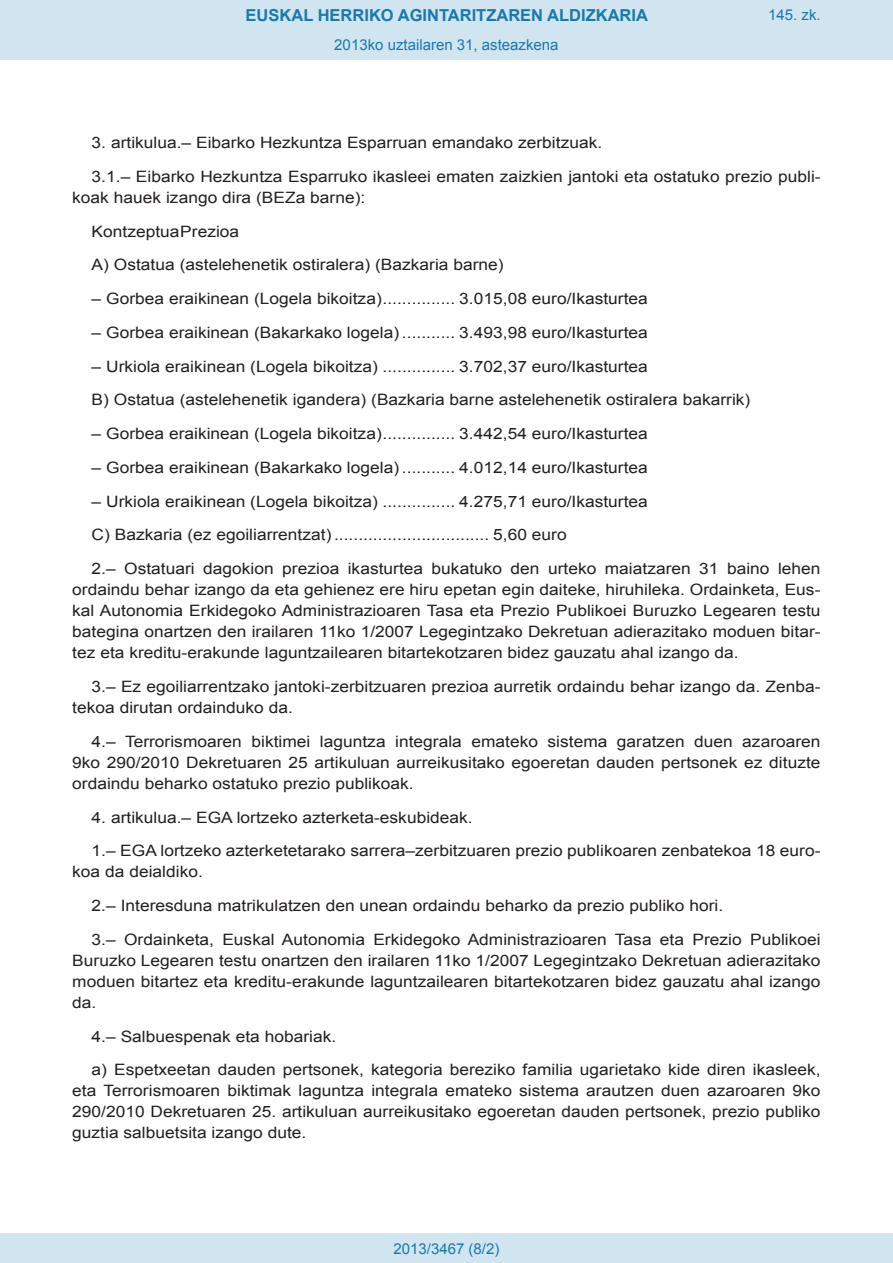
<style>
.page{position:relative;width:893px;height:1263px;background:#fff}
.page>*{position:absolute;margin:0;border:0;box-sizing:border-box;transform-origin:0 0}
.t1{font:700 16.5px "Arial";color:#1879ad}
.BOPVDetalle{font:15.6px/21px "Arial";color:#231f20;text-align:justify;scale:1.11 1}
.Paginacion_Centro{font:15px "Arial";color:#1879ad}
</style>
<div class="page">
<div style="left:0;top:0;width:893px;height:60px;background:#d0e5f0"></div>
<div style="left:0;top:1233px;width:893px;height:30px;background:#d0e5f0"></div>
<p class="t1" style="left:246px;top:4px;width:404px">EUSKAL HERRIKO AGINTARITZAREN ALDIZKARIA</p>
<p class="Paginacion_Centro" style="left:334px;top:35px;width:226px">2013ko uztailaren 31, asteazkena</p>
<p class="Paginacion_Centro" style="left:768px;top:5px;width:54px">145. zk.</p>
<p class="BOPVDetalle" style="left:92px;top:132px;width:461px">3. artikulua.– Eibarko Hezkuntza Esparruan emandako zerbitzuak.</p>
<p class="BOPVDetalle" style="left:72px;top:166px;width:676px;text-indent:19px">3.1.– Eibarko Hezkuntza Esparruko ikasleei ematen zaizkien jantoki eta ostatuko prezio publi&shy;koak hauek izango dira (BEZa barne):</p>
<p class="BOPVDetalle" style="left:92px;top:221px;width:134px">KontzeptuaPrezioa</p>
<p class="BOPVDetalle" style="left:92px;top:255px;width:373px">A) Ostatua (astelehenetik ostiralera) (Bazkaria barne)</p>
<p class="BOPVDetalle" style="left:92px;top:288px;width:503px">– Gorbea eraikinean (Logela bikoitza)............... 3.015,08 euro/Ikasturtea</p>
<p class="BOPVDetalle" style="left:92px;top:322px;width:503px">– Gorbea eraikinean (Bakarkako logela) ........... 3.493,98 euro/Ikasturtea</p>
<p class="BOPVDetalle" style="left:92px;top:356px;width:503px">– Urkiola eraikinean (Logela bikoitza) ............... 3.702,37 euro/Ikasturtea</p>
<p class="BOPVDetalle" style="left:92px;top:390px;width:595px">B) Ostatua (astelehenetik igandera) (Bazkaria barne astelehenetik ostiralera bakarrik)</p>
<p class="BOPVDetalle" style="left:92px;top:423px;width:503px">– Gorbea eraikinean (Logela bikoitza)............... 3.442,54 euro/Ikasturtea</p>
<p class="BOPVDetalle" style="left:92px;top:457px;width:503px">– Gorbea eraikinean (Bakarkako logela) ........... 4.012,14 euro/Ikasturtea</p>
<p class="BOPVDetalle" style="left:92px;top:491px;width:503px">– Urkiola eraikinean (Logela bikoitza) ............... 4.275,71 euro/Ikasturtea</p>
<p class="BOPVDetalle" style="left:92px;top:525px;width:429px">C) Bazkaria (ez egoiliarrentzat)................................ 5,60 euro</p>
<p class="BOPVDetalle" style="left:72px;top:558px;width:676px;text-indent:19px">2.– Ostatuari dagokion prezioa ikasturtea bukatuko den urteko maiatzaren 31 baino lehen ordaindu behar izango da eta gehienez ere hiru epetan egin daiteke, hiruhileka. Ordainketa, Eus&shy;kal Autonomia Erkidegoko Administrazioaren Tasa eta Prezio Publikoei Buruzko Legearen testu bategina onartzen den irailaren 11ko 1/2007 Legegintzako Dekretuan adierazitako moduen bitar&shy;tez eta kreditu-erakunde laguntzailearen bitartekotzaren bidez gauzatu ahal izango da.</p>
<p class="BOPVDetalle" style="left:72px;top:676px;width:676px;text-indent:19px">3.– Ez egoiliarrentzako jantoki-zerbitzuaren prezioa aurretik ordaindu behar izango da. Zenba&shy;tekoa dirutan ordainduko da.</p>
<p class="BOPVDetalle" style="left:72px;top:731px;width:676px;text-indent:19px">4.– Terrorismoaren biktimei laguntza integrala emateko sistema garatzen duen azaroaren 9ko 290/2010 Dekretuaren 25 artikuluan aurreikusitako egoeretan dauden pertsonek ez dituzte ordaindu beharko ostatuko prezio publikoak.</p>
<p class="BOPVDetalle" style="left:92px;top:807px;width:345px">4. artikulua.– EGA lortzeko azterketa-eskubideak.</p>
<p class="BOPVDetalle" style="left:72px;top:840px;width:676px;text-indent:19px">1.– EGA lortzeko azterketetarako sarrera–zerbitzuaren prezio publikoaren zenbatekoa 18 euro&shy;koa da deialdiko.</p>
<p class="BOPVDetalle" style="left:92px;top:895px;width:570px">2.– Interesduna matrikulatzen den unean ordaindu beharko da prezio publiko hori.</p>
<p class="BOPVDetalle" style="left:72px;top:929px;width:676px;text-indent:19px">3.– Ordainketa, Euskal Autonomia Erkidegoko Administrazioaren Tasa eta Prezio Publikoei Buruzko Legearen testu onartzen den irailaren 11ko 1/2007 Legegintzako Dekretuan adierazitako moduen bitartez eta kreditu-erakunde laguntzailearen bitartekotzaren bidez gauzatu ahal izango da.</p>
<p class="BOPVDetalle" style="left:92px;top:1026px;width:222px">4.– Salbuespenak eta hobariak.</p>
<p class="BOPVDetalle" style="left:72px;top:1059px;width:676px;text-indent:19px">a) Espetxeetan dauden pertsonek, kategoria bereziko familia ugarietako kide diren ikasleek, eta Terrorismoaren biktimak laguntza integrala emateko sistema arautzen duen azaroaren 9ko 290/2010 Dekretuaren 25. artikuluan aurreikusitako egoeretan dauden pertsonek, prezio publiko guztia salbuetsita izango dute.</p>
<p class="Paginacion_Centro" style="left:393px;top:1238px;width:107px">2013/3467 (8/2)</p>
</div>
